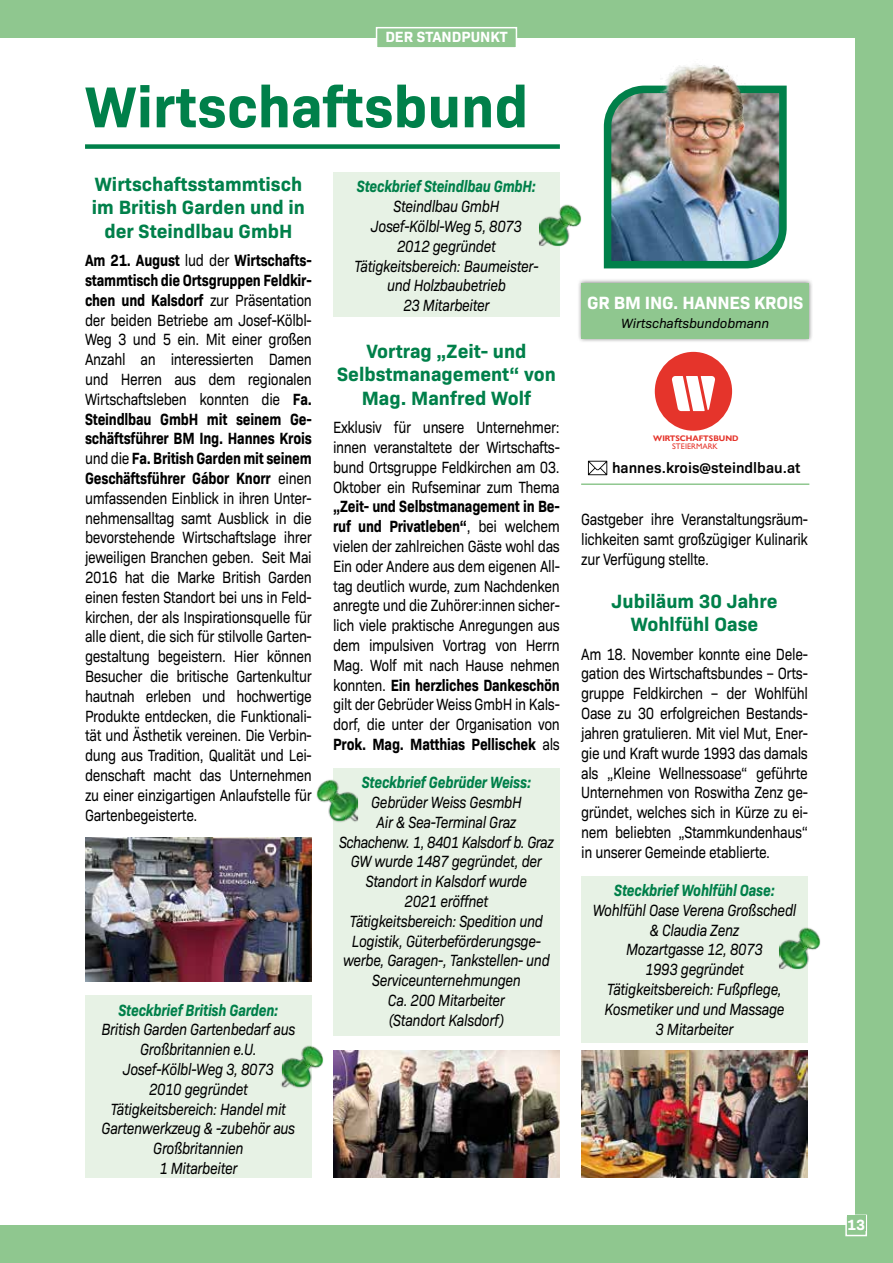
<style>
.page{position:relative;width:893px;height:1263px;background:#8fc78f}
.page>*{position:absolute;margin:0;border:0;box-sizing:border-box;transform-origin:0 0}
.t1{font:700 58.5px "Bio Sans";color:#00804a}
.t2{font:700 19.5px/23.4px "Bio Sans";color:#00804a;text-align:center}
.t3{font:700 18px "Bio Sans";letter-spacing:-.01em;color:#fff}
.t4{font:16.5px/19.8px "Bio Sans";letter-spacing:-.025em;color:#000;text-align:justify;scale:.85 1}
.t5{font:italic 16.5px/19.8px "Bio Sans";letter-spacing:-.025em;color:#000;text-align:center;scale:.85 1}
.t6{font:italic 700 16.5px "Bio Sans";letter-spacing:-.015em;color:#00804a;scale:.85 1}
.t7{font:600 15px "Bio Sans";color:#000}
.t8{font:700 15px "Bio Sans";color:#fff}
.t9{font:italic 13.5px "Bio Sans";letter-spacing:-.01em;color:#000}
.t10{font:700 8.1px "Gill Sans Nova";color:#e5342b}
.t11{font:500 8.1px "Gill Sans Nova";color:#e5342b}
.s1{font-weight:700}
</style>
<div class="page">
<div style="left:0;top:38px;width:855px;height:1187px;background:#fff"></div>
<div style="left:845px;top:1214px;width:22px;height:22px;background:#8fc78f;border:2px solid #fff"></div>
<div style="left:847px;top:1215px;width:18px;height:15px;background:#8fc78f"></div>
<div style="left:376px;top:27px;width:141px;height:22px;background:#8fc78f;border:2px solid #fff"></div>
<div style="left:333px;top:172px;width:227px;height:145px;background:#e7f2e5"></div>
<div style="left:538px;top:204px;width:43px;height:43px;background:#000;opacity:.5"></div>
<img style="left:540px;top:205px;width:40px;height:40px">
<div style="left:85px;top:144px;width:475px;height:5px;background:#00804a"></div>
<div style="left:577px;top:278px;width:236px;height:65px;background:#000;opacity:.5"></div>
<div style="left:581px;top:283px;width:228px;height:55px;background:#8fc78f"></div>
<svg style="left:588px;top:461px;width:19px;height:14px"></svg>
<hr style="left:581px;top:483px;width:228px;height:2px;background:#8fc78f">
<img style="left:603px;top:85px;width:184px;height:184px">
<img style="left:636px;top:65px;width:119px;height:62px">
<div style="left:655px;top:352px;width:77px;height:79px;background:#e5342b;border-radius:50%"></div>
<svg style="left:671px;top:376px;width:44px;height:35px"></svg>
<img style="left:333px;top:1050px;width:227px;height:128px">
<img style="left:85px;top:837px;width:227px;height:145px">
<div style="left:85px;top:995px;width:227px;height:183px;background:#e7f2e5"></div>
<div style="left:581px;top:876px;width:227px;height:166px;background:#e7f2e5"></div>
<div style="left:778px;top:927px;width:43px;height:43px;background:#000;opacity:.5"></div>
<img style="left:779px;top:928px;width:40px;height:40px">
<div style="left:333px;top:768px;width:227px;height:267px;background:#e7f2e5"></div>
<div style="left:316px;top:779px;width:43px;height:43px;background:#000;opacity:.5"></div>
<img style="left:317px;top:780px;width:40px;height:40px">
<div style="left:281px;top:1045px;width:43px;height:43px;background:#000;opacity:.5"></div>
<img style="left:282px;top:1047px;width:40px;height:40px">
<img style="left:581px;top:1050px;width:227px;height:128px">
<p class="t8" style="left:385px;top:26px;width:124px">DER STANDPUNKT</p>
<h1 class="t1" style="left:85px;top:62px;width:445px">Wirtschaftsbund</h1>
<p class="t2" style="left:92px;top:171px;width:215px">Wirtschaftsstammtisch im British Garden und in der Steindlbau GmbH</p>
<p class="t4" style="left:85px;top:249px;width:268px"><span class="s1">Am 21. August</span> lud der <span class="s1">Wirtschafts&shy;stammtisch die Ortsgruppen Feldkir&shy;chen und Kalsdorf</span> zur Präsentation der beiden Betriebe am Josef-Kölbl-Weg 3 und 5 ein. Mit einer großen Anzahl an interessierten Damen und Herren aus dem regionalen Wirtschaftsleben konnten die <span class="s1">Fa.<br>Steindlbau GmbH mit seinem Ge&shy;schäftsführer BM Ing. Hannes Krois </span>und die <span class="s1">Fa. British Garden mit seinem Geschäftsführer Gábor Knorr</span> einen umfassenden Einblick in ihren Unter&shy;nehmensalltag samt Ausblick in die bevorstehende Wirtschaftslage ihrer jeweiligen Branchen geben. Seit Mai 2016 hat die Marke British Garden einen festen Standort bei uns in Feld&shy;kirchen, der als Inspirationsquelle für alle dient, die sich für stilvolle Garten&shy;gestaltung begeistern. Hier können Besucher die britische Gartenkultur hautnah erleben und hochwertige Produkte entdecken, die Funktionali&shy;tät und Ästhetik vereinen. Die Verbin&shy;dung aus Tradition, Qualität und Lei&shy;denschaft macht das Unternehmen zu einer einzigartigen Anlaufstelle für Gartenbegeisterte.</p>
<p class="t6" style="left:119px;top:997px;width:190px">Steckbrief British Garden:</p>
<p class="t5" style="left:101px;top:1018px;width:230px">British Garden Gartenbedarf aus<br>Großbritannien e.U.<br>Josef-Kölbl-Weg 3, 8073<br>2010 gegründet<br>Tätigkeitsbereich: Handel mit<br>Gartenwerkzeug &amp; -zubehör aus<br>Großbritannien<br>1 Mitarbeiter</p>
<p class="t6" style="left:357px;top:174px;width:212px">Steckbrief Steindlbau GmbH:</p>
<p class="t5" style="left:354px;top:195px;width:218px">Steindlbau GmbH<br>Josef-Kölbl-Weg 5, 8073<br>2012 gegründet<br>Tätigkeitsbereich: Baumeister&shy;und Holzbaubetrieb<br>23 Mitarbeiter</p>
<p class="t2" style="left:337px;top:338px;width:220px">Vortrag „Zeit- und<br>Selbstmanagement“ von<br>Mag. Manfred Wolf</p>
<p class="t4" style="left:333px;top:416px;width:268px">Exklusiv für unsere Unternehmer: innen veranstaltete der Wirtschafts&shy;bund Ortsgruppe Feldkirchen am 03.<br>Oktober ein Rufseminar zum Thema</p>
<p class="t4" style="left:333px;top:495px;width:268px"><span class="s1">„Zeit- und Selbstmanagement in Be&shy;ruf und Privatleben“</span>, bei welchem vielen der zahlreichen Gäste wohl das Ein oder Andere aus dem eigenen All&shy;tag deutlich wurde, zum Nachdenken anregte und die Zuhörer:innen sicher&shy;lich viele praktische Anregungen aus dem impulsiven Vortrag von Herrn Mag. Wolf mit nach Hause nehmen konnten. <span class="s1">Ein herzliches Dankeschön </span>gilt der Gebrüder Weiss GmbH in Kals&shy;dorf, die unter der Organisation von <span class="s1">Prok. Mag. Matthias Pellischek</span> als</p>
<p class="t6" style="left:362px;top:770px;width:201px">Steckbrief Gebrüder Weiss:</p>
<p class="t5" style="left:339px;top:791px;width:254px">Gebrüder Weiss GesmbH<br>Air &amp; Sea-Terminal Graz<br>Schachenw. 1, 8401 Kalsdorf b. Graz<br>GW wurde 1487 gegründet, der<br>Standort in Kalsdorf wurde<br>2021 eröffnet<br>Tätigkeitsbereich: Spedition und<br>Logistik, Güterbeförderungsge&shy;werbe, Garagen-, Tankstellen- und<br>Serviceunternehmungen<br>Ca. 200 Mitarbeiter<br>(Standort Kalsdorf)</p>
<p class="t3" style="left:587px;top:289px;width:218px">GR BM ING. HANNES KROIS</p>
<p class="t9" style="left:621px;top:314px;width:150px">Wirtschaftsbundobmann</p>
<p class="t10" style="left:653px;top:433px;width:87px">WIRTSCHAFTSBUND</p>
<p class="t11" style="left:672px;top:442px;width:47px">STEIERMARK</p>
<p class="t7" style="left:612px;top:457px;width:190px">hannes.krois@steindlbau.at</p>
<p class="t4" style="left:581px;top:508px;width:268px">Gastgeber ihre Veranstaltungsräum&shy;lichkeiten samt großzügiger Kulinarik zur Verfügung stellte.</p>
<p class="t2" style="left:612px;top:588px;width:167px">Jubiläum 30 Jahre<br>Wohlfühl Oase</p>
<p class="t4" style="left:581px;top:643px;width:268px">Am 18. November konnte eine Dele&shy;gation des Wirtschaftsbundes – Orts&shy;gruppe Feldkirchen – der Wohlfühl Oase zu 30 erfolgreichen Bestands&shy;jahren gratulieren. Mit viel Mut, Ener&shy;gie und Kraft wurde 1993 das damals als „Kleine Wellnessoase“ geführte Unternehmen von Roswitha Zenz ge&shy;gründet, welches sich in Kürze zu ei&shy;nem beliebten „Stammkundenhaus“ in unserer Gemeinde etablierte.</p>
<p class="t6" style="left:614px;top:878px;width:190px">Steckbrief Wohlfühl Oase:</p>
<p class="t5" style="left:593px;top:899px;width:241px">Wohlfühl Oase Verena Großschedl &amp; Claudia Zenz<br>Mozartgasse 12, 8073<br>1993 gegründet<br>Tätigkeitsbereich: Fußpflege,<br>Kosmetiker und und Massage<br>3 Mitarbeiter</p>
<p class="t8" style="left:847px;top:1213px;width:19px">13</p>
</div>
